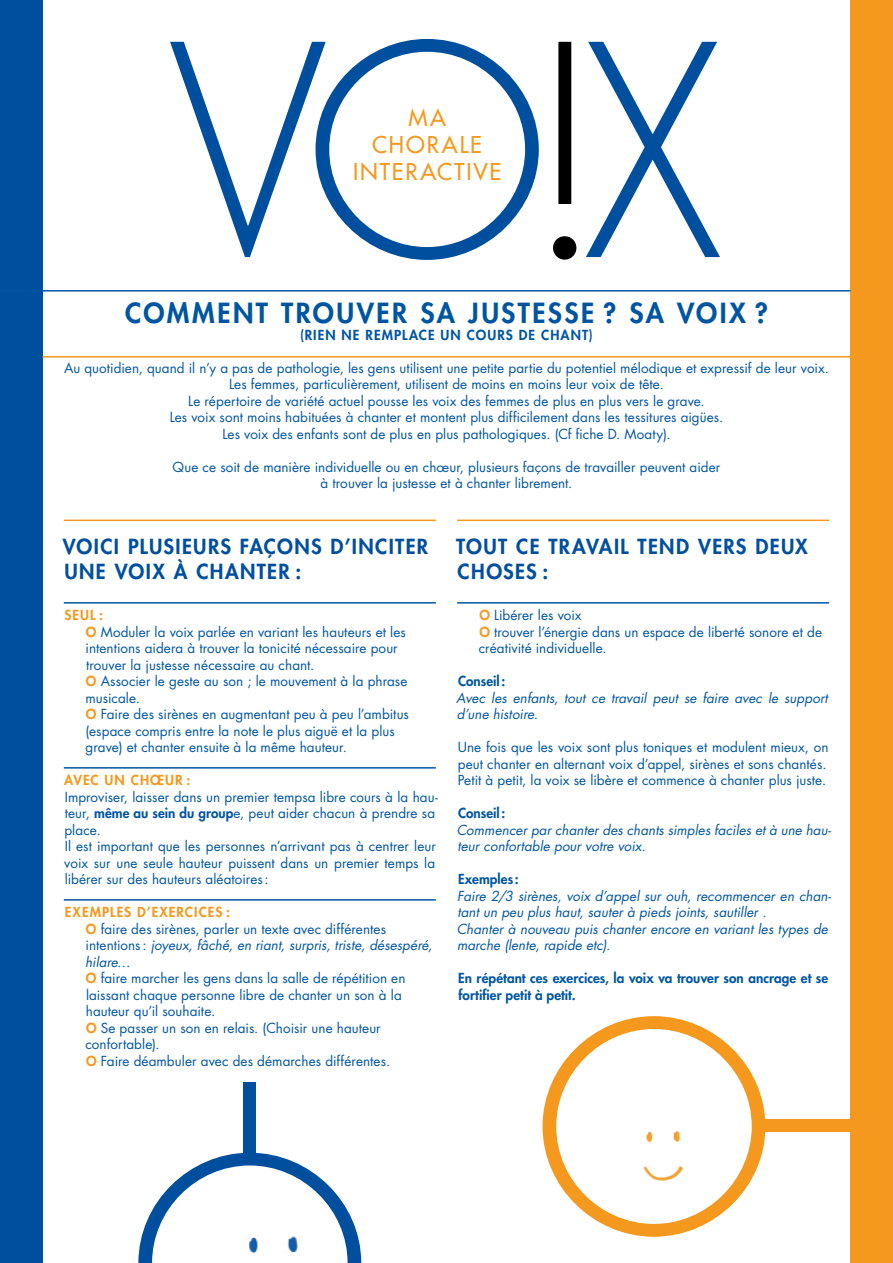
<style>
.page{position:relative;width:893px;height:1263px;background:#fff}
.page>*{position:absolute;margin:0;border:0;box-sizing:border-box;transform-origin:0 0}
.t1{font:800 27px "Futura Std";letter-spacing:.09em;color:#0055a3}
.t2{font:500 22.5px/27px "Futura Std";letter-spacing:.085em;color:#f4991e;text-align:center}
.t3{font:800 20.25px/24.8px "Futura Std";letter-spacing:.065em;color:#004f9f}
.t4{font:13.5px/16.5px "Futura Std";letter-spacing:.005em;color:#0055a3}
.t5{font:italic 13.5px/16.5px "Futura Std";letter-spacing:.005em;color:#0055a3}
.t6{font:800 13.5px/16.5px "Futura Std";letter-spacing:.005em;color:#0055a3}
.t7{font:800 13.5px "Futura Std";letter-spacing:.08em;color:#0055a3}
.t8{font:800 13.5px "Futura Std";letter-spacing:.08em;color:#f4991e}
.s1{font-weight:800;color:#f4991e}
.s2{font-weight:800}
.s3{font-style:italic}
</style>
<div class="page">
<div style="left:0;top:0;width:43px;height:1263px;background:#004f9f"></div>
<div style="left:850px;top:0;width:43px;height:1263px;background:#f4991e"></div>
<hr style="left:64px;top:520px;width:372px;height:1px;background:#f4991e">
<hr style="left:64px;top:602px;width:372px;height:2px;background:#0055a3">
<hr style="left:64px;top:767px;width:372px;height:2px;background:#0055a3">
<hr style="left:64px;top:899px;width:372px;height:2px;background:#0055a3">
<hr style="left:457px;top:520px;width:372px;height:1px;background:#f4991e">
<hr style="left:457px;top:602px;width:372px;height:2px;background:#0055a3">
<hr style="left:43px;top:356px;width:850px;height:2px;background:#f4991e">
<hr style="left:0;top:290px;width:850px;height:2px;background:#0055a3">
<svg style="left:138px;top:1153px;width:223px;height:110px"></svg>
<svg style="left:542px;top:1016px;width:223px;height:221px"></svg>
<img style="left:623px;top:1122px;width:75px;height:78px">
<img style="left:228px;top:1214px;width:98px;height:49px">
<div style="left:759px;top:1119px;width:134px;height:13px;background:#f4991e"></div>
<div style="left:243px;top:1082px;width:13px;height:81px;background:#004f9f"></div>
<svg style="left:553px;top:42px;width:23px;height:218px"></svg>
<svg style="left:170px;top:42px;width:146px;height:215px"></svg>
<svg style="left:316px;top:39px;width:223px;height:221px"></svg>
<svg style="left:586px;top:42px;width:134px;height:215px"></svg>
<h2 class="t2" style="left:353px;top:105px;width:150px">MA<br>CHORALE<br>INTERACTIVE</h2>
<h1 class="t1" style="left:125px;top:296px;width:644px">COMMENT TROUVER SA JUSTESSE ? SA VOIX ?</h1>
<p class="t7" style="left:300px;top:326px;width:294px">(RIEN NE REMPLACE UN COURS DE CHANT)</p>
<p class="t4" style="left:64px;top:359px;width:766px;text-align:center">Au quotidien, quand il n’y a pas de pathologie, les gens utilisent une petite partie du potentiel mélodique et expressif de leur voix.<br>Les femmes, particulièrement, utilisent de moins en moins leur voix de tête.<br>Le répertoire de variété actuel pousse les voix des femmes de plus en plus vers le grave.<br>Les voix sont moins habituées à chanter et montent plus difficilement dans les tessitures aigües.<br>Les voix des enfants sont de plus en plus pathologiques. (Cf fiche D. Moaty).</p>
<p class="t4" style="left:173px;top:458px;width:549px;text-align:center">Que ce soit de manière individuelle ou en chœur, plusieurs façons de travailler peuvent aider à trouver la justesse et à chanter librement.</p>
<h3 class="t3" style="left:63px;top:534px;width:367px">VOICI PLUSIEURS FAÇONS D’INCITER<br>UNE VOIX À CHANTER :</h3>
<p class="t4" style="left:85px;top:607px;width:325px;text-indent:-21px"><span class="s1">SEUL :<br>O</span> Moduler la voix parlée en variant les hauteurs et les intentions aidera à trouver la tonicité nécessaire pour trouver la justesse nécessaire au chant.<br><span class="s1">O</span> Associer le geste au son ; le mouvement à la phrase musicale.<br><span class="s1">O</span> Faire des sirènes en augmentant peu à peu l’ambitus (espace compris entre la note le plus aiguë et la plus grave) et chanter ensuite à la même hauteur.</p>
<p class="t8" style="left:64px;top:771px;width:128px">AVEC UN CHŒUR :</p>
<p class="t4" style="left:64px;top:788px;width:375px">Improviser, laisser dans un premier tempsa libre cours à la hau&shy;teur, <span class="s2">même au sein du group</span>e, peut aider chacun à prendre sa place.<br>Il est important que les personnes n’arrivant pas à centrer leur voix sur une seule hauteur puissent dans un premier temps la libérer sur des hauteurs aléatoires:</p>
<p class="t4" style="left:85px;top:904px;width:349px;text-indent:-20px"><span class="s1">EXEMPLES D’EXERCICES :<br>O</span> faire des sirènes, parler un texte avec différentes intentions: <span class="s3">joyeux, fâché, en riant, surpris, triste, désespéré, hilare</span>…<br><span class="s1">O</span> faire marcher les gens dans la salle de répétition en laissant chaque personne libre de chanter un son à la hauteur qu’il souhaite.<br><span class="s1">O</span> Se passer un son en relais. (Choisir une hauteur confortable).<br><span class="s1">O</span> Faire déambuler avec des démarches différentes.</p>
<h3 class="t3" style="left:456px;top:534px;width:353px">TOUT CE TRAVAIL TEND VERS DEUX<br>CHOSES :</h3>
<p class="t4" style="left:479px;top:607px;width:345px"><span class="s1">O</span> Libérer les voix<br><span class="s1">O</span> trouver l’énergie dans un espace de liberté sonore et de créativité individuelle.</p>
<p class="t6" style="left:458px;top:673px;width:49px">Conseil:</p>
<p class="t5" style="left:456px;top:689px;width:373px">Avec les enfants, tout ce travail peut se faire avec le support d’une histoire.</p>
<p class="t4" style="left:458px;top:739px;width:372px">Une fois que les voix sont plus toniques et modulent mieux, on peut chanter en alternant voix d’appel, sirènes et sons chantés.<br>Petit à petit, la voix se libère et commence à chanter plus juste.</p>
<p class="t6" style="left:458px;top:805px;width:49px">Conseil:</p>
<p class="t5" style="left:457px;top:821px;width:376px">Commencer par chanter des chants simples faciles et à une hau&shy;teur confortable pour votre voix.</p>
<p class="t6" style="left:458px;top:871px;width:62px">Exemples :</p>
<p class="t5" style="left:457px;top:887px;width:376px">Faire 2/3 sirènes, voix d’appel sur ouh, recommencer en chan&shy;tant un peu plus haut, sauter à pieds joints, sautiller .<br>Chanter à nouveau puis chanter encore en variant les types de marche (lente, rapide etc).</p>
<p class="t6" style="left:458px;top:970px;width:372px">En répétant ces exercices, la voix va trouver son ancrage et se fortifier petit à petit.</p>
</div>
